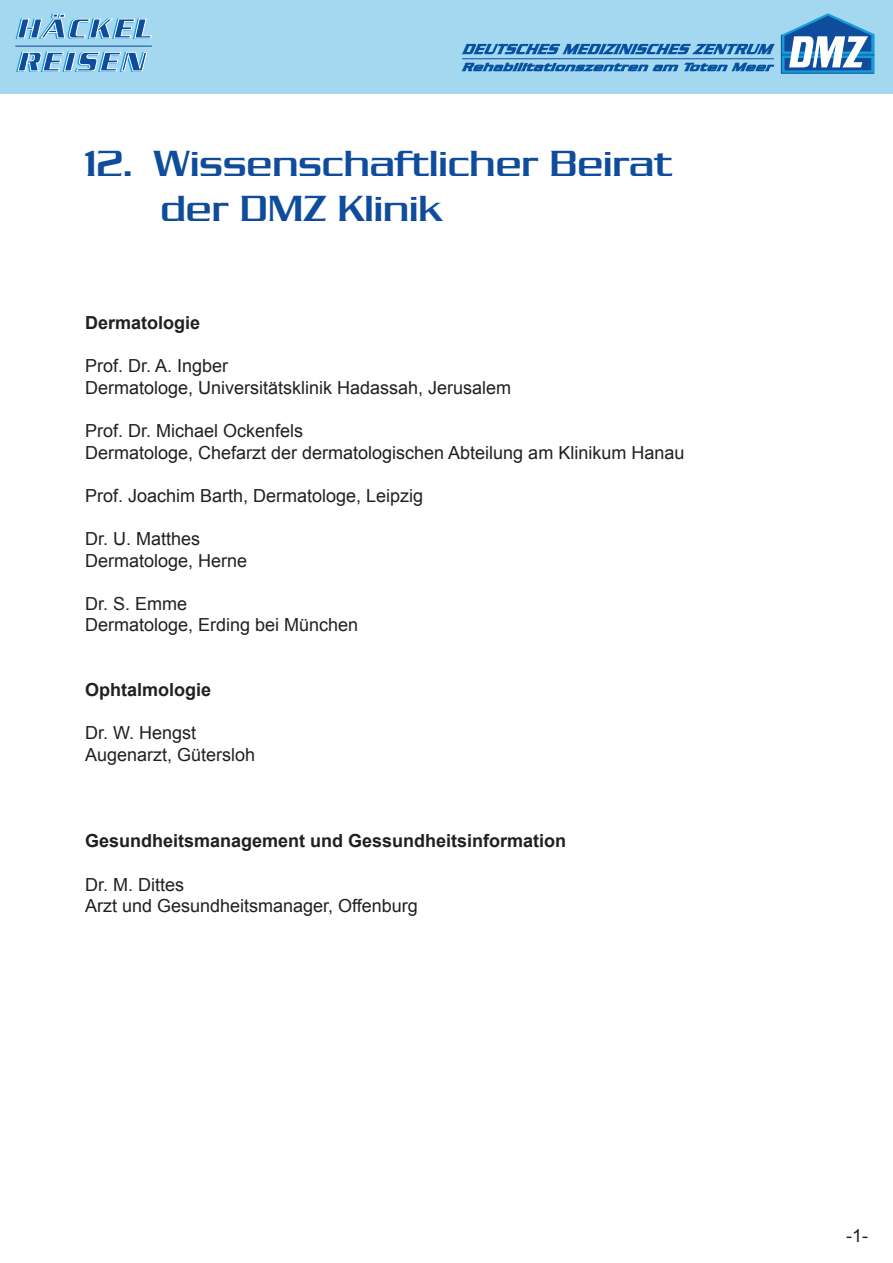
<style>
.page{position:relative;width:893px;height:1263px;background:#fff}
.page>*{position:absolute;margin:0;border:0;box-sizing:border-box;transform-origin:0 0}
.t1{font:37.5px/45px "Dungeon";color:#0f4c9c}
.t2{font:18px/21.6px "Arial";color:#231f20}
.t3{font:700 18px "Arial";color:#231f20}
</style>
<div class="page">
<div style="left:0;top:0;width:893px;height:94px;background:#a3d8f0"></div>
<svg style="left:15px;top:13px;width:137px;height:59px"></svg>
<hr style="left:15px;top:46px;width:137px;height:1px;background:#0f4c9c">
<svg style="left:461px;top:13px;width:413px;height:61px"></svg>
<h1 class="t1" style="left:160px;top:140px;width:513px;text-indent:-75px">12. Wissenschaftlicher Beirat der DMZ Klinik</h1>
<p class="t3" style="left:85px;top:311px;width:117px">Dermatologie</p>
<p class="t2" style="left:85px;top:355px;width:428px">Prof. Dr. A. Ingber<br>Dermatologe, Universitätsklinik Hadassah, Jerusalem</p>
<p class="t2" style="left:85px;top:420px;width:601px">Prof. Dr. Michael Ockenfels<br>Dermatologe, Chefarzt der dermatologischen Abteilung am Klinikum Hanau</p>
<p class="t2" style="left:85px;top:485px;width:340px">Prof. Joachim Barth, Dermatologe, Leipzig</p>
<p class="t2" style="left:85px;top:528px;width:164px">Dr. U. Matthes<br>Dermatologe, Herne</p>
<p class="t2" style="left:85px;top:593px;width:275px">Dr. S. Emme<br>Dermatologe, Erding bei München</p>
<p class="t3" style="left:85px;top:678px;width:128px">Ophtalmologie</p>
<p class="t2" style="left:85px;top:722px;width:172px">Dr. W. Hengst<br>Augenarzt, Gütersloh</p>
<p class="t3" style="left:85px;top:829px;width:483px">Gesundheitsmanagement und Gessundheitsinformation</p>
<p class="t2" style="left:85px;top:874px;width:334px">Dr. M. Dittes<br>Arzt und Gesundheitsmanager, Offenburg</p>
<p class="t2" style="left:846px;top:1225px;width:23px">-1-</p>
</div>
